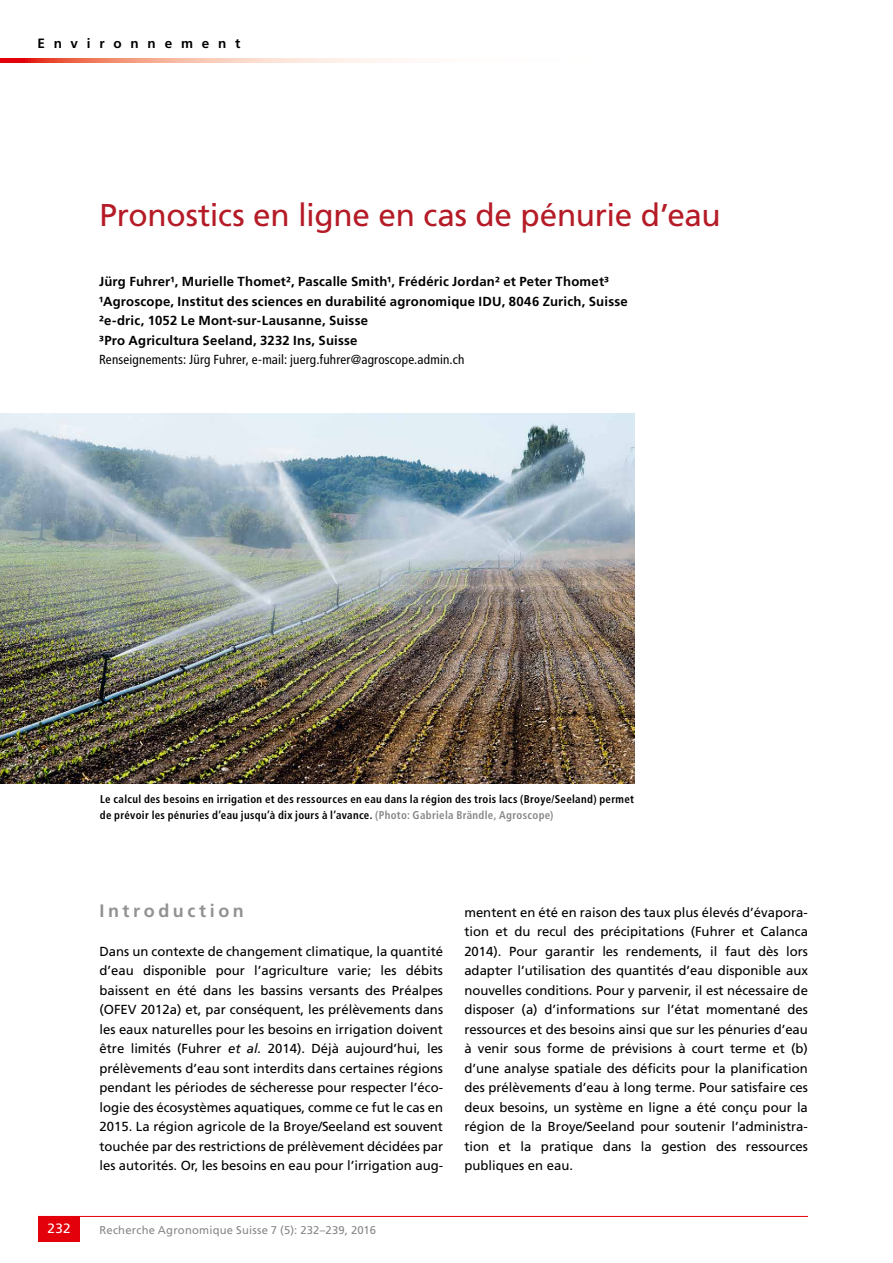
<style>
.page{position:relative;width:893px;height:1263px;background:#fff}
.page>*{position:absolute;margin:0;border:0;box-sizing:border-box;transform-origin:0 0}
.t1{font:31.5px "Frutiger LT Std";letter-spacing:-.01em;color:#b51b26}
.t2{font:700 18px "Frutiger";letter-spacing:.2em;color:#919291}
.t3{font:700 13.5px "Frutiger LT Std";letter-spacing:.655em;color:#000}
.t4{font:13.5px "Frutiger LT Std";color:#fff}
.t5{font:13.2px/19.5px "Frutiger LT Std";color:#000;text-align:justify}
.t6{font:700 13.2px/19.5px "Frutiger LT Std";letter-spacing:.015em;color:#000}
.t7{font:condensed 13.2px "Frutiger LT Std";letter-spacing:.015em;color:#000}
.t8{font:700 condensed 11.25px/16.5px "Frutiger LT Std";letter-spacing:.03em;color:#000}
.t9{font:11.25px "Frutiger LT Std";letter-spacing:.02em;color:#868786}
.s1{color:#868786}
.s2{font-family:"Frutiger";font-style:italic}
.s3{font-family:"Frutiger"}
</style>
<div class="page">
<hr style="left:38px;top:1216px;width:770px;height:1px;background:#e3000b">
<div style="left:38px;top:1216px;width:42px;height:26px;background:#e3000b"></div>
<svg style="left:0;top:58px;width:402px;height:5px;background:#f5ac9c"></svg>
<img style="left:0;top:414px;width:634px;height:369px">
<p class="t3" style="left:37px;top:36px;width:205px">Environnement</p>
<h1 class="t1" style="left:99px;top:197px;width:623px">Pronostics en ligne en cas de pénurie d’eau</h1>
<p class="t6" style="left:99px;top:272px;width:530px">Jürg Fuhrer¹, Murielle Thomet², Pascalle Smith¹, Frédéric Jordan² et Peter Thomet³<br>¹Agroscope, Institut des sciences en durabilité agronomique IDU, 8046 Zurich, Suisse ²e-dric, 1052 Le Mont-sur-Lausanne, Suisse<br>³Pro Agricultura Seeland, 3232 Ins, Suisse</p>
<p class="t7" style="left:99px;top:352px;width:367px">Renseignements: Jürg Fuhrer, e-mail: juerg.fuhrer@agroscope.admin.ch</p>
<p class="t8" style="left:100px;top:790px;width:536px">Le calcul des besoins en irrigation et des ressources en eau dans la région des trois lacs (Broye/Seeland) permet de prévoir les pénuries d’eau jusqu’à dix jours à l’avance. <span class="s1">(Photo: Gabriela Brändle, Agroscope)</span></p>
<h2 class="t2" style="left:99px;top:900px;width:146px">Introduction</h2>
<p class="t5" style="left:99px;top:941px;width:345px">Dans un contexte de changement climatique, la quantité d’eau disponible pour l’agriculture varie; les débits baissent en été dans les bassins versants des Préalpes (OFEV 2012a) et, par conséquent, les prélèvements dans les eaux naturelles pour les besoins en irrigation doivent être limités (Fuhrer <span class="s2">et al.</span> 2014). Déjà aujourd’hui, les prélèvements d’eau sont interdits dans certaines régions pendant les périodes de sécheresse pour respecter l’éco&shy;logie des <span class="s3">écosystèmes aquatiques</span>, comme ce fut le cas en 2015. La région agricole de la Broye/Seeland est souvent touchée par des restrictions de prélèvement décidées par les autorités. Or, les besoins en eau pour l’irrigation aug-</p>
<p class="t4" style="left:48px;top:1221px;width:25px">232</p>
<p class="t9" style="left:99px;top:1223px;width:278px">Recherche Agronomique Suisse 7 (5): 232–239, 2016</p>
<p class="t5" style="left:464px;top:902px;width:345px">mentent en été en raison des taux plus élevés d’évapora&shy;tion et du recul des précipitations (Fuhrer et Calanca 2014). Pour garantir les rendements, il faut dès lors adapter l’utilisation des quantités d’eau disponible aux nouvelles conditions. Pour y parvenir, il est nécessaire de disposer (a) d’informations sur l’état momentané des ressources et des besoins ainsi que sur les pénuries d’eau à venir sous forme de prévisions à court terme et (b) d’une analyse spatiale des déficits pour la planification des prélèvements d’eau à long terme. Pour satisfaire ces deux besoins, un système en ligne a été conçu pour la région de la Broye/Seeland pour soutenir l’administra&shy;tion et la pratique dans la gestion des ressources publiques en eau.</p>
</div>
